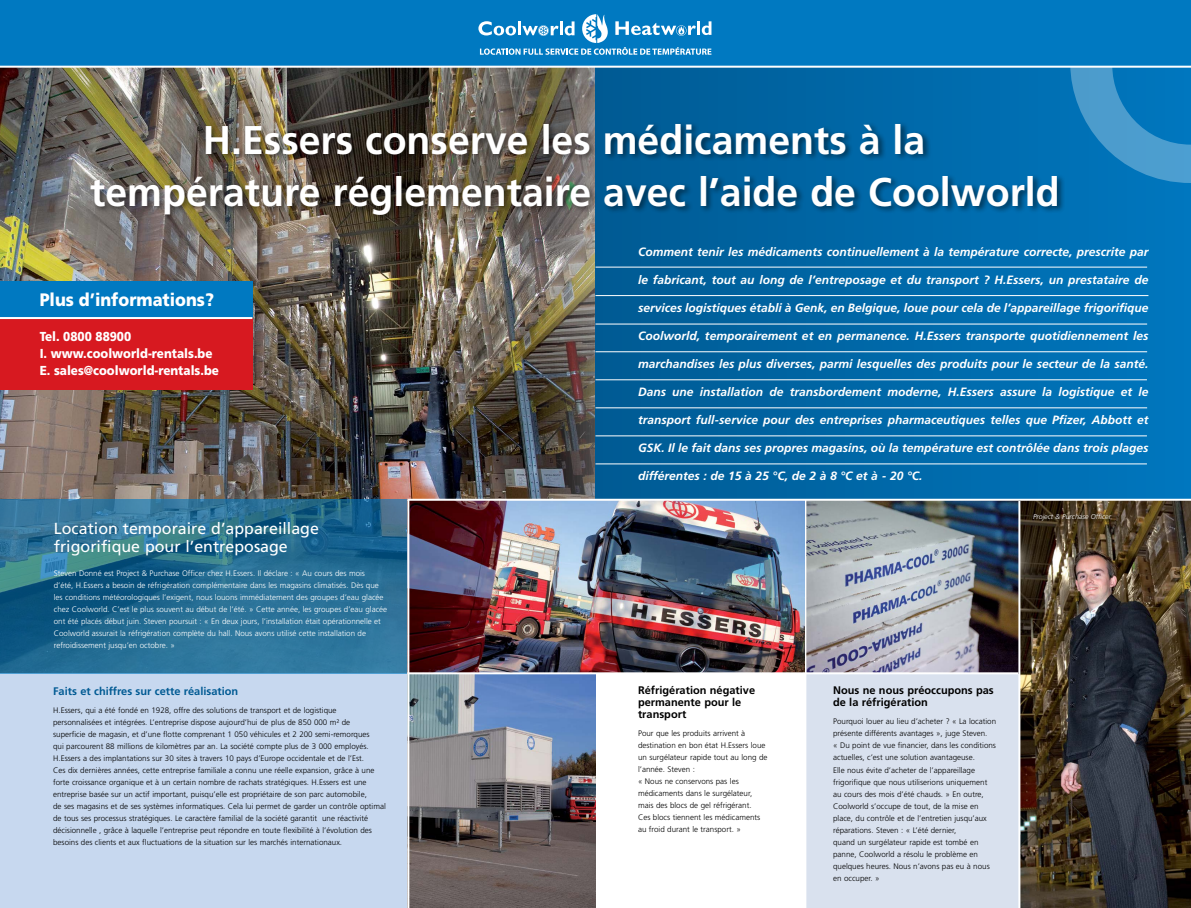
<style>
.page{position:relative;width:1191px;height:908px;background:#fff}
.page>*{position:absolute;margin:0;border:0;box-sizing:border-box;transform-origin:0 0}
.t1{font:700 40px/52px "Frutiger";color:#fff;text-align:center}
.t2{font:900 18px "Frutiger";color:#fff;scale:.9 1}
.t3{font:16px/18px "Frutiger";color:#fff}
.t4{font:900 13px/17px "Frutiger";color:#fff;scale:.9 1}
.t5{font:italic 700 12px "Frutiger";color:#fff}
.t6{font:700 11px/12px "Frutiger";color:#000}
.t7{font:700 11px "Frutiger";color:#005a93}
.t8{font:300 8px/12px "Frutiger";color:#000}
.t9{font:300 8px/12px "Frutiger";color:#fff}
.t10{font:italic 300 7px "Frutiger";color:#fff}
</style>
<div class="page">
<img style="left:0;top:68px;width:595px;height:430px">
<svg style="left:595px;top:68px;width:596px;height:430px;background:#0269a9"></svg>
<svg style="left:1070px;top:68px;width:121px;height:115px;background:#2185c2"></svg>
<div style="left:805px;top:630px;width:347px;height:277px;background:#d9e1ee"></div>
<img style="left:806px;top:500px;width:213px;height:172px">
<div style="left:0;top:673px;width:595px;height:234px;background:#c7d8ef"></div>
<hr style="left:804px;top:499px;width:2px;height:408px;background:#fff">
<img style="left:1019px;top:500px;width:172px;height:407px">
<hr style="left:1018px;top:501px;width:2px;height:406px;background:#fff">
<img style="left:409px;top:674px;width:186px;height:233px">
<svg style="left:0;top:498px;width:407px;height:175px;background:#276d91"></svg>
<img style="left:409px;top:500px;width:395px;height:172px">
<hr style="left:407px;top:499px;width:2px;height:408px;background:#fff">
<hr style="left:407px;top:672px;width:611px;height:2px;background:#fff">
<div style="left:0;top:0;width:1191px;height:68px;background:#0079c1"></div>
<svg style="left:478px;top:14px;width:233px;height:41px;background:#3a97cf"></svg>
<div style="left:0;top:281px;width:252px;height:37px;background:#0079c1"></div>
<div style="left:0;top:318px;width:252px;height:72px;background:#d71920"></div>
<hr style="left:0;top:317px;width:252px;height:2px;background:#fff">
<div style="left:89px;top:121px;width:976px;height:101px;background:#000;opacity:.5"></div>
<hr style="left:595px;top:266px;width:552px;height:1px;background:#fff">
<hr style="left:595px;top:295px;width:553px;height:1px;background:#fff">
<hr style="left:595px;top:323px;width:552px;height:1px;background:#fff">
<hr style="left:595px;top:351px;width:552px;height:1px;background:#fff">
<hr style="left:595px;top:407px;width:552px;height:1px;background:#fff">
<hr style="left:595px;top:379px;width:552px;height:1px;background:#fff">
<hr style="left:595px;top:435px;width:552px;height:1px;background:#fff">
<hr style="left:595px;top:463px;width:552px;height:1px;background:#fff">
<div style="left:1032px;top:512px;width:84px;height:13px;background:#000;opacity:.75"></div>
<h1 class="t1" style="left:90px;top:113px;width:971px">H.Essers conserve les médicaments à la<br>température réglementaire avec l’aide de Coolworld</h1>
<h2 class="t2" style="left:40px;top:289px;width:195px">Plus d’informations?</h2>
<h3 class="t4" style="left:40px;top:327px;width:201px">Tel. 0800 88900<br>I. www.coolworld-rentals.be<br>E. sales@coolworld-rentals.be</h3>
<h3 class="t3" style="left:54px;top:519px;width:266px">Location temporaire d’appareillage frigorifique pour l’entreposage</h3>
<p class="t9" style="left:54px;top:567px;width:335px">Steven Donné est Project &amp; Purchase Officer chez H.Essers. Il déclare : « Au cours des mois<br>d’été, H.Essers a besoin de réfrigération complémentaire dans les magasins climatisés. Dès que les conditions météorologiques l’exigent, nous louons immédiatement des groupes d’eau glacée chez Coolworld. C’est le plus souvent au début de l’été. » Cette année, les groupes d’eau glacée ont été placés début juin. Steven poursuit : « En deux jours, l’installation était opérationnelle et Coolworld assurait la réfrigération complète du hall. Nous avons utilisé cette installation de refroidissement jusqu’en octobre. »</p>
<h3 class="t7" style="left:53px;top:684px;width:187px">Faits et chiffres sur cette réalisation</h3>
<p class="t8" style="left:53px;top:703px;width:334px">H.Essers, qui a été fondé en 1928, offre des solutions de transport et de logistique personnalisées et intégrées. L’entreprise dispose aujourd’hui de plus de 850 000 m² de<br>superficie de magasin, et d’une flotte comprenant 1 050 véhicules et 2 200 semi-remorques<br>qui parcourent 88 millions de kilomètres par an. La société compte plus de 3 000 employés.<br>H.Essers a des implantations sur 30 sites à travers 10 pays d’Europe occidentale et de l’Est.<br>Ces dix dernières années, cette entreprise familiale a connu une réelle expansion, grâce à une forte croissance organique et à un certain nombre de rachats stratégiques. H.Essers est une entreprise basée sur un actif important, puisqu’elle est propriétaire de son parc automobile,<br>de ses magasins et de ses systèmes informatiques. Cela lui permet de garder un contrôle optimal de tous ses processus stratégiques. Le caractère familial de la société garantit une réactivité décisionnelle , grâce à laquelle l’entreprise peut répondre en toute flexibilité à l’évolution des besoins des clients et aux fluctuations de la situation sur les marchés internationaux.</p>
<h3 class="t5" style="left:638px;top:244px;width:512px">Comment tenir les médicaments continuellement à la température correcte, prescrite par</h3>
<h3 class="t5" style="left:638px;top:272px;width:512px">le fabricant, tout au long de l’entreposage et du transport ? H.Essers, un prestataire de</h3>
<h3 class="t5" style="left:638px;top:300px;width:512px">services logistiques établi à Genk, en Belgique, loue pour cela de l’appareillage frigorifique</h3>
<h3 class="t5" style="left:638px;top:328px;width:512px">Coolworld, temporairement et en permanence. H.Essers transporte quotidiennement les</h3>
<h3 class="t5" style="left:638px;top:356px;width:512px">marchandises les plus diverses, parmi lesquelles des produits pour le secteur de la santé.</h3>
<h3 class="t5" style="left:638px;top:384px;width:512px">Dans une installation de transbordement moderne, H.Essers assure la logistique et le</h3>
<h3 class="t5" style="left:638px;top:412px;width:512px">transport full-service pour des entreprises pharmaceutiques telles que Pfizer, Abbott et</h3>
<h3 class="t5" style="left:638px;top:440px;width:512px">GSK. Il le fait dans ses propres magasins, où la température est contrôlée dans trois plages</h3>
<h3 class="t5" style="left:638px;top:468px;width:286px">différentes : de 15 à 25 °C, de 2 à 8 °C et à - 20 °C.</h3>
<h3 class="t6" style="left:638px;top:683px;width:119px">Réfrigération négative permanente pour le transport</h3>
<p class="t8" style="left:638px;top:726px;width:131px">Pour que les produits arrivent à destination en bon état H.Essers loue un surgélateur rapide tout au long de l’année. Steven :<br>« Nous ne conservons pas les médicaments dans le surgélateur, mais des blocs de gel réfrigérant.<br>Ces blocs tiennent les médicaments au froid durant le transport. »</p>
<p class="t10" style="left:1033px;top:512px;width:79px">Project &amp; Purchase Officer</p>
<h3 class="t6" style="left:833px;top:684px;width:162px">Nous ne nous préoccupons pas de la réfrigération</h3>
<p class="t8" style="left:833px;top:715px;width:165px">Pourquoi louer au lieu d’acheter ? « La location présente différents avantages », juge Steven.<br>« Du point de vue financier, dans les conditions actuelles, c’est une solution avantageuse.<br>Elle nous évite d’acheter de l’appareillage frigorifique que nous utiliserions uniquement au cours des mois d’été chauds. » En outre, Coolworld s’occupe de tout, de la mise en place, du contrôle et de l’entretien jusqu’aux réparations. Steven : « L’été dernier,<br>quand un surgélateur rapide est tombé en panne, Coolworld a résolu le problème en quelques heures. Nous n’avons pas eu à nous en occuper. »</p>
</div>
